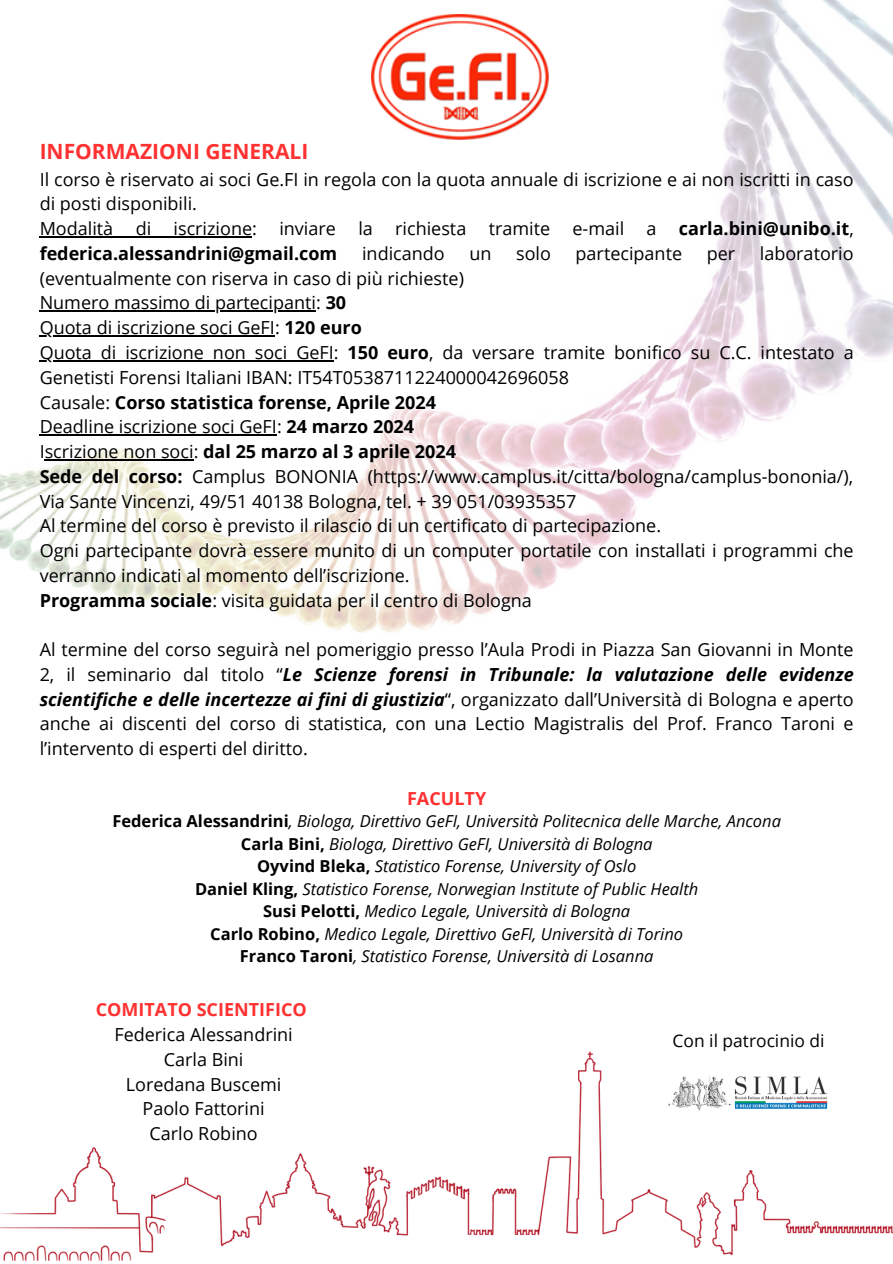
<style>
.page{position:relative;width:893px;height:1264px;background:#fff}
.page>*{position:absolute;margin:0;border:0;box-sizing:border-box;transform-origin:0 0}
.t1{font:700 21px "Open Sans";color:#ff3131}
.t2{font:18px/24.8px "Open Sans";color:#000}
.t3{font:700 18px "Open Sans";color:#ff3131}
.t4{font:17.4px "Open Sans";color:#000}
.t5{font:italic 16.5px/22.5px "Open Sans";color:#000;text-align:center}
.s1{font-weight:700}
.s2{font-weight:700;font-style:italic}
.s3{font-weight:700;font-style:normal}
.s4{font-weight:700;color:#ff3131}
</style>
<div class="page">
<img style="left:0;top:0;width:892px;height:633px">
<hr style="left:40px;top:236px;width:212px;height:1px;background:#000">
<hr style="left:40px;top:310px;width:276px;height:2px;background:#000">
<hr style="left:40px;top:335px;width:235px;height:1px;background:#000">
<hr style="left:40px;top:360px;width:294px;height:1px;background:#000">
<hr style="left:40px;top:434px;width:237px;height:1px;background:#000">
<hr style="left:45px;top:459px;width:149px;height:1px;background:#000">
<img style="left:0;top:1051px;width:892px;height:209px">
<img style="left:662px;top:1051px;width:169px;height:84px">
<img style="left:372px;top:14px;width:176px;height:125px">
<p class="t1" style="left:40px;top:136px;width:270px">INFORMAZIONI GENERALI</p>
<p class="t2" style="left:40px;top:166px;width:815px">Il corso è riservato ai soci Ge.FI in regola con la quota annuale di iscrizione e ai non iscritti in caso di posti disponibili.<br>Modalità di iscrizione: inviare la richiesta tramite e-mail a <span class="s1">carla.bini@unibo.it</span>, <span class="s1">federica.alessandrini@gmail.com</span></p>
<p class="t2" style="left:362px;top:240px;width:84px">indicando</p>
<p class="t2" style="left:469px;top:240px;width:24px">un</p>
<p class="t2" style="left:516px;top:240px;width:36px">solo</p>
<p class="t2" style="left:575px;top:240px;width:108px">partecipante</p>
<p class="t2" style="left:706px;top:240px;width:30px">per</p>
<p class="t2" style="left:759px;top:240px;width:95px">laboratorio</p>
<p class="t2" style="left:40px;top:265px;width:426px">(eventualmente con riserva in caso di più richieste)</p>
<p class="t2" style="left:40px;top:290px;width:308px">Numero massimo di partecipanti: <span class="s1">30</span></p>
<h1 class="t2" style="left:40px;top:315px;width:323px">Quota di iscrizione soci GeFI: <span class="s1">120 euro</span></h1>
<h1 class="t2" style="left:40px;top:339px;width:815px">Quota di iscrizione non soci GeFI: <span class="s1">150 euro</span>, da versare tramite bonifico su C.C. intestato a Genetisti Forensi Italiani IBAN: IT54T0538711224000042696058<br>Causale: <span class="s1">Corso statistica forense, Aprile 2024<br></span>Deadline iscrizione soci GeFI: <span class="s1">24 marzo 2024<br></span>Iscrizione non soci: <span class="s1">dal 25 marzo al 3 aprile 2024<br>Sede del corso:</span> Camplus BONONIA (https://www.camplus.it/citta/bologna/camplus-bononia/), Via Sante Vincenzi, 49/51 40138 Bologna, tel. + 39 051/03935357<br>Al termine del corso è previsto il rilascio di un certificato di partecipazione.<br>Ogni partecipante dovrà essere munito di un computer portatile con installati i programmi che verranno indicati al momento dell’iscrizione.<br><span class="s1">Programma sociale</span>: visita guidata per il centro di Bologna</h1>
<h1 class="t2" style="left:40px;top:636px;width:815px;text-align:justify">Al termine del corso seguirà nel pomeriggio presso l’Aula Prodi in Piazza San Giovanni in Monte 2, il seminario dal titolo “<span class="s2">Le Scienze forensi in Tribunale: la valutazione delle evidenze scientifiche e delle incertezze ai fini di giustizia</span>“, organizzato dall’Università di Bologna e aperto anche ai discenti del corso di statistica, con una Lectio Magistralis del Prof. Franco Taroni e l’intervento di esperti del diritto.</h1>
<h1 class="t3" style="left:407px;top:785px;width:81px">FACULTY</h1>
<h1 class="t5" style="left:112px;top:809px;width:670px"><span class="s3">Federica Alessandrini</span>, Biologa, Direttivo GeFI, Università Politecnica delle Marche, Ancona <span class="s3">Carla Bini,</span> Biologa, Direttivo GeFI, Università di Bologna<br><span class="s3">Oyvind Bleka,</span> Statistico Forense, University of Oslo<br><span class="s3">Daniel Kling,</span> Statistico Forense, Norwegian Institute of Public Health<br><span class="s3">Susi Pelotti,</span> Medico Legale, Università di Bologna</h1>
<h1 class="t5" style="left:210px;top:922px;width:474px"><span class="s3">Carlo Robino,</span> Medico Legale, Direttivo GeFI, Università di Torino<br><span class="s3">Franco Taroni</span>, Statistico Forense, Università di Losanna</h1>
<p class="t2" style="left:96px;top:997px;width:212px;text-align:center"><span class="s4">COMITATO SCIENTIFICO<br></span>Federica Alessandrini<br>Carla Bini<br>Loredana Buscemi<br>Paolo Fattorini<br>Carlo Robino</p>
<p class="t4" style="left:672px;top:1028px;width:153px">Con il patrocinio di</p>
</div>
